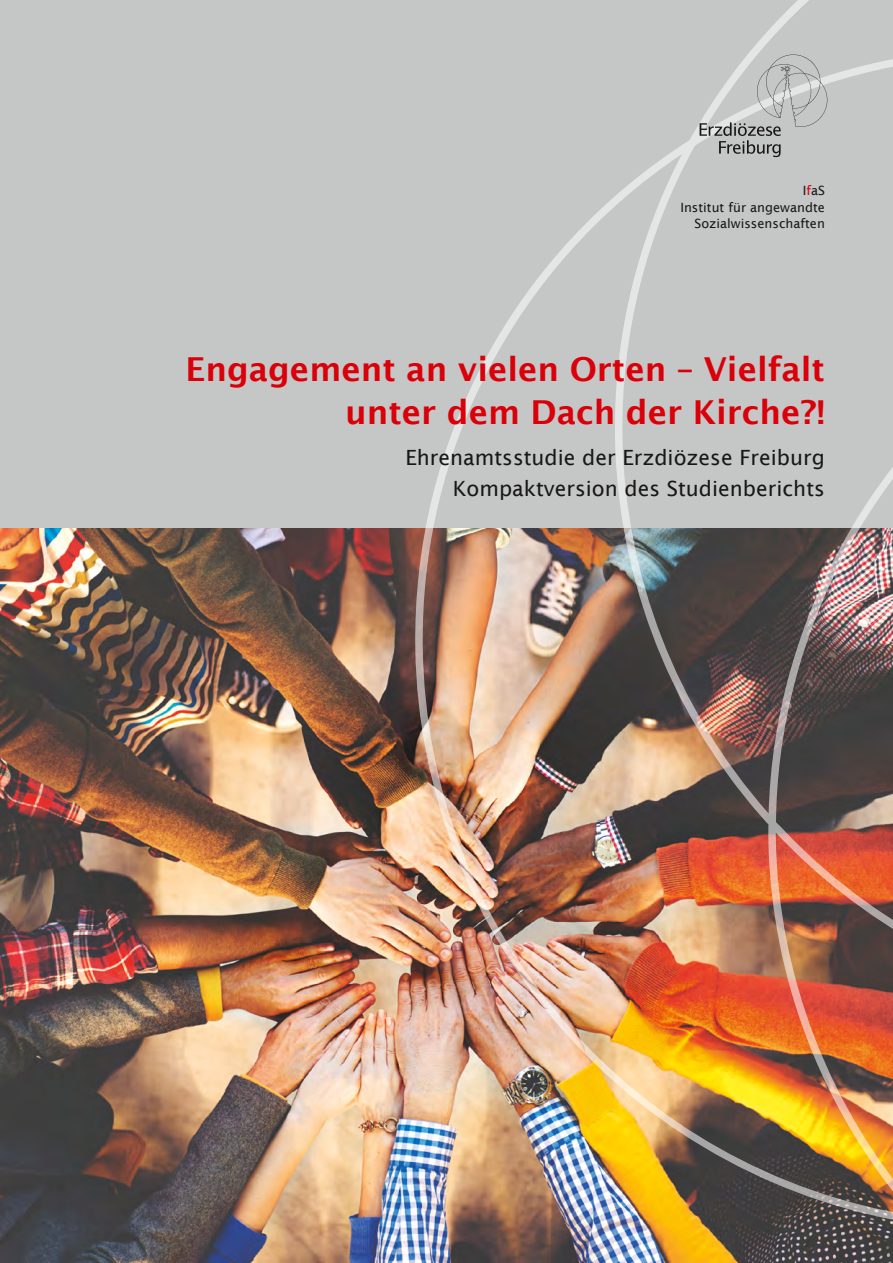
<style>
.page{position:relative;width:893px;height:1263px;background:#fff}
.page>*{position:absolute;margin:0;border:0;box-sizing:border-box;transform-origin:0 0}
.t1{font:600 33px/43.5px "Lucida Sans";color:#da0009;text-align:right}
.t2{font:21px/31.5px "Lucida Sans";color:#181716;text-align:right}
.t3{font:12.75px/16.5px "Lucida Sans";color:#181716;text-align:right}
.s1{color:#da0009}
</style>
<div class="page">
<img style="left:0;top:527px;width:412px;height:736px">
<div style="left:0;top:0;width:893px;height:527px;background:#c5c6c6"></div>
<img style="left:412px;top:0;width:481px;height:1263px">
<svg style="left:700px;top:54px;width:127px;height:103px"></svg>
<p class="t3" style="left:680px;top:182px;width:146px">I<span class="s1">f</span>aS<br>Institut für angewandte<br>Sozialwissenschaften</p>
<h1 class="t1" style="left:185px;top:347px;width:641px">Engagement an vielen Orten – Vielfalt unter dem Dach der Kirche?!</h1>
<p class="t2" style="left:405px;top:441px;width:421px">Ehrenamtsstudie der Erzdiözese Freiburg<br>Kompaktversion des Studienberichts</p>
</div>
